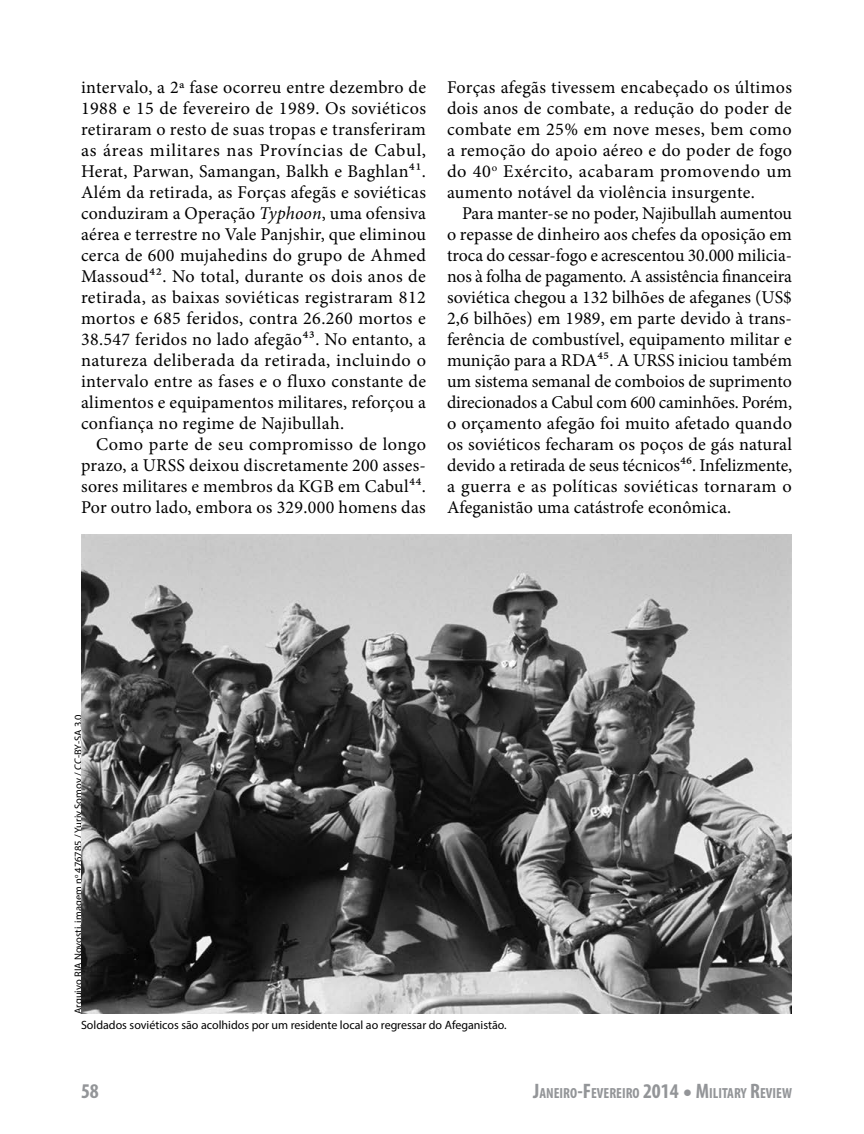
<style>
.page{position:relative;width:864px;height:1134px;background:#fff}
.page>*{position:absolute;margin:0;border:0;box-sizing:border-box;transform-origin:0 0}
.t1{font:700 condensed 21px "Myriad Pro";color:#939598}
.t2{font:18px/21px "Minion Pro";letter-spacing:.015em;color:#000;text-align:justify}
.t3{font:700 condensed 14.7px "Myriad Pro";color:#939598}
.t4{font:12px "Myriad Pro";color:#000}
.t5{font:10.5px "Myriad Pro";color:#000}
.s1{font-style:italic}
.s2{font-size:21px}
.s3{font-weight:400;font-stretch:normal;font-size:31.5px}
</style>
<div class="page">
<img style="left:81px;top:534px;width:711px;height:480px">
<p class="t2" style="left:81px;top:77px;width:347px">intervalo, a 2ª fase ocorreu entre dezembro de 1988 e 15 de fevereiro de 1989. Os soviéticos retiraram o resto de suas tropas e transferiram as áreas militares nas Províncias de Cabul, Herat, Parwan, Samangan, Balkh e Baghlan41.<br>Além da retirada, as Forças afegãs e soviéticas conduziram a Operação <span class="s1">Typhoon</span>, uma ofensiva aérea e terrestre no Vale Panjshir, que eliminou cerca de 600 mujahedins do grupo de Ahmed Massoud42. No total, durante os dois anos de retirada, as baixas soviéticas registraram 812 mortos e 685 feridos, contra 26.260 mortos e 38.547 feridos no lado afegão43. No entanto, a natureza deliberada da retirada, incluindo o intervalo entre as fases e o fluxo constante de alimentos e equipamentos militares, reforçou a confiança no regime de Najibullah.</p>
<p class="t2" style="left:81px;top:434px;width:347px;text-indent:15px">Como parte de seu compromisso de longo prazo, a URSS deixou discretamente 200 asses&shy;sores militares e membros da KGB em Cabul44.<br>Por outro lado, embora os 329.000 homens das</p>
<p class="t2" style="left:447px;top:77px;width:347px">Forças afegãs tivessem encabeçado os últimos dois anos de combate, a redução do poder de combate em 25% em nove meses, bem como a remoção do apoio aéreo e do poder de fogo do 40<sup>o</sup> Exército, acabaram promovendo um aumento notável da violência insurgente.</p>
<p class="t2" style="left:447px;top:203px;width:347px;text-indent:15px">Para manter-se no poder, Najibullah aumentou o repasse de dinheiro aos chefes da oposição em troca do cessar-fogo e acrescentou 30.000 milicia&shy;nos à folha de pagamento. A assistência financeira soviética chegou a 132 bilhões de afeganes (US$ 2,6 bilhões) em 1989, em parte devido à trans&shy;ferência de combustível, equipamento militar e munição para a RDA45. A URSS iniciou também um sistema semanal de comboios de suprimento direcionados a Cabul com 600 caminhões. Porém, o orçamento afegão foi muito afetado quando os soviéticos fecharam os poços de gás natural devido a retirada de seus técnicos46. Infelizmente, a guerra e as políticas soviéticas tornaram o Afeganistão uma catástrofe econômica.</p>
<p class="t5" style="left:72px;top:1014px;width:301px;rotate:-90deg">Arquivo RIA Novosti, imagem n<sup>o</sup> 476785 / Yuriy Somov / CC-BY-SA 3.0</p>
<p class="t4" style="left:81px;top:1018px;width:427px">Soldados soviéticos são acolhidos por um residente local ao regressar do Afeganistão.</p>
<p class="t1" style="left:81px;top:1078px;width:19px">58</p>
<p class="t3" style="left:533px;top:1084px;width:260px"><span class="s2">J</span>ANEIRO<span class="s2">-F</span>EVEREIRO <span class="s2">2014</span> <span class="s3">•</span> <span class="s2">M</span>ILITARY <span class="s2">R</span>EVIEW</p>
</div>
